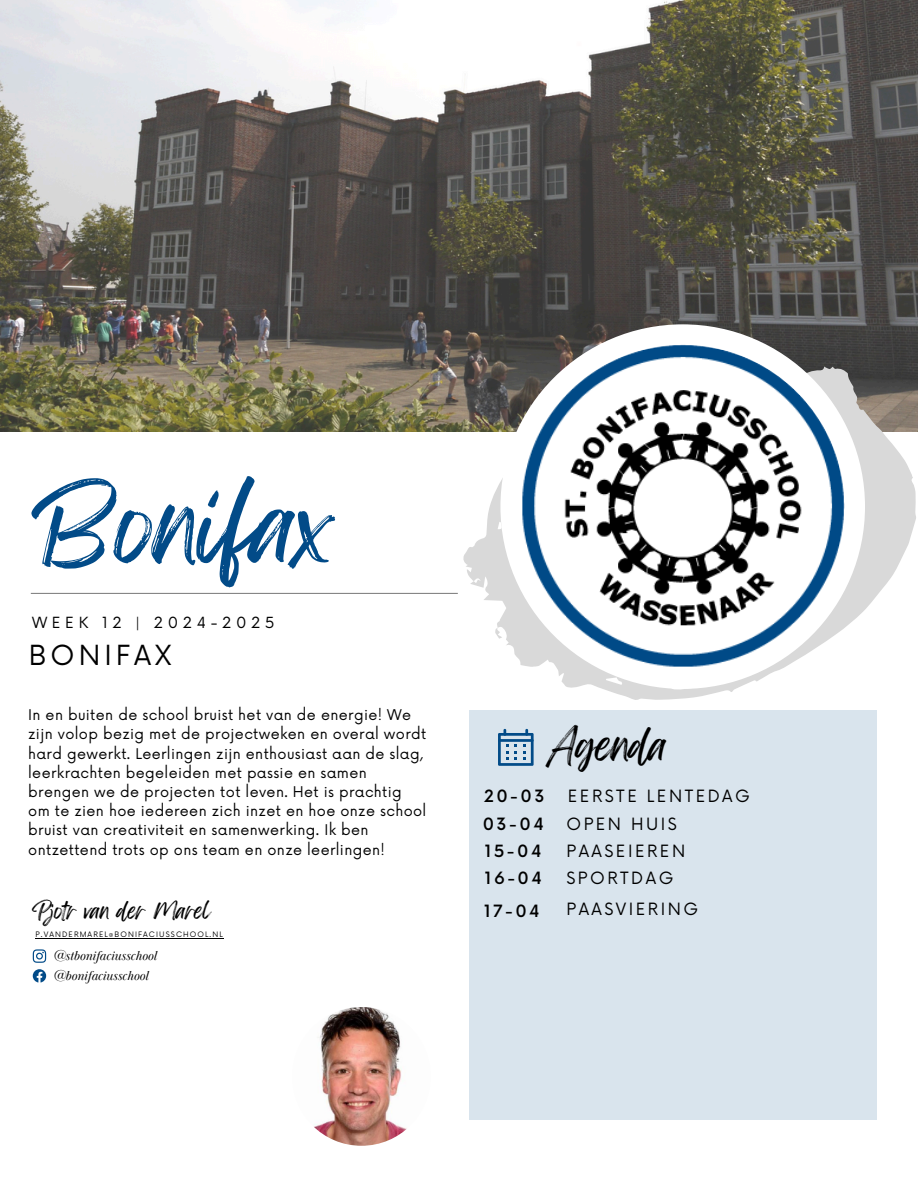
<style>
.page{position:relative;width:918px;height:1188px;background:#fff}
.page>*{position:absolute;margin:0;border:0;box-sizing:border-box;transform-origin:0 0}
.t1{font:90px "Feeling Passionate";color:#024b88}
.t2{font:36.75px "Feeling Passionate";color:#000}
.t3{font:27px "Now";letter-spacing:.15em;color:#000}
.t4{font:19.5px "Feeling Passionate";color:#000}
.t5{font:16.5px "Now";letter-spacing:.15em;color:#000}
.t6{font:500 16.5px "Now";letter-spacing:.15em;color:#000}
.t7{font:15px "Now";letter-spacing:.31em;color:#000}
.t8{font:14.4px/19.2px "Now";letter-spacing:.025em;color:#000}
.t9{font:italic 13.5px "Baskerville Display PT";color:#000}
.t10{font:7.35px "Now";letter-spacing:.15em;color:#000}
</style>
<div class="page">
<svg style="left:33px;top:949px;width:13px;height:14px"></svg>
<svg style="left:33px;top:969px;width:13px;height:14px"></svg>
<img style="left:292px;top:1007px;width:139px;height:139px;border-radius:50%">
<hr style="left:31px;top:593px;width:427px;height:1px;background:#868686">
<img style="left:0;top:0;width:918px;height:432px">
<svg style="left:431px;top:319px;width:487px;height:392px"></svg>
<div style="left:500px;top:324px;width:365px;height:365px;background:#fff;border-radius:50%"></div>
<img style="left:521px;top:345px;width:324px;height:323px;border-radius:50%">
<div style="left:469px;top:711px;width:408px;height:409px;background:#d9e4ed"></div>
<svg style="left:498px;top:729px;width:36px;height:37px"></svg>
<hr style="left:35px;top:938px;width:189px;height:1px;background:#000">
<h1 class="t1" style="left:32px;top:453px;width:306px">Bonifax</h1>
<h6 class="t7" style="left:32px;top:614px;width:244px">WEEK 12 | 2024-2025</h6>
<p class="t3" style="left:29px;top:640px;width:144px">BONIFAX</p>
<p class="t8" style="left:28px;top:706px;width:400px">In en buiten de school bruist het van de energie! We zijn volop bezig met de projectweken en overal wordt hard gewerkt. Leerlingen zijn enthousiast aan de slag, leerkrachten begeleiden met passie en samen brengen we de projecten tot leven. Het is prachtig om te zien hoe iedereen zich inzet en hoe onze school bruist van creativiteit en samenwerking. Ik ben ontzettend trots op ons team en onze leerlingen!</p>
<p class="t4" style="left:32px;top:894px;width:180px">Pjotr van der Marel</p>
<p class="t10" style="left:35px;top:930px;width:189px">P.VANDERMAREL@BONIFACIUSSCHOOL.NL</p>
<h3 class="t9" style="left:53px;top:947px;width:106px">@stbonifaciusschool</h3>
<h2 class="t9" style="left:53px;top:967px;width:97px">@bonifaciusschool</h2>
<h5 class="t2" style="left:547px;top:715px;width:122px">Agenda</h5>
<h4 class="t6" style="left:484px;top:787px;width:62px">20-03</h4>
<h6 class="t5" style="left:568px;top:787px;width:184px">EERSTE LENTEDAG</h6>
<h5 class="t6" style="left:483px;top:815px;width:62px">03-04</h5>
<h5 class="t5" style="left:566px;top:814px;width:112px">OPEN HUIS</h5>
<h6 class="t6" style="left:485px;top:842px;width:58px">15-04</h6>
<h6 class="t5" style="left:566px;top:842px;width:120px">PAASEIEREN</h6>
<h5 class="t6" style="left:485px;top:870px;width:58px">16-04</h5>
<h5 class="t5" style="left:566px;top:869px;width:108px">SPORTDAG</h5>
<h6 class="t6" style="left:484px;top:902px;width:57px">17-04</h6>
<h6 class="t5" style="left:566px;top:900px;width:133px">PAASVIERING</h6>
</div>
